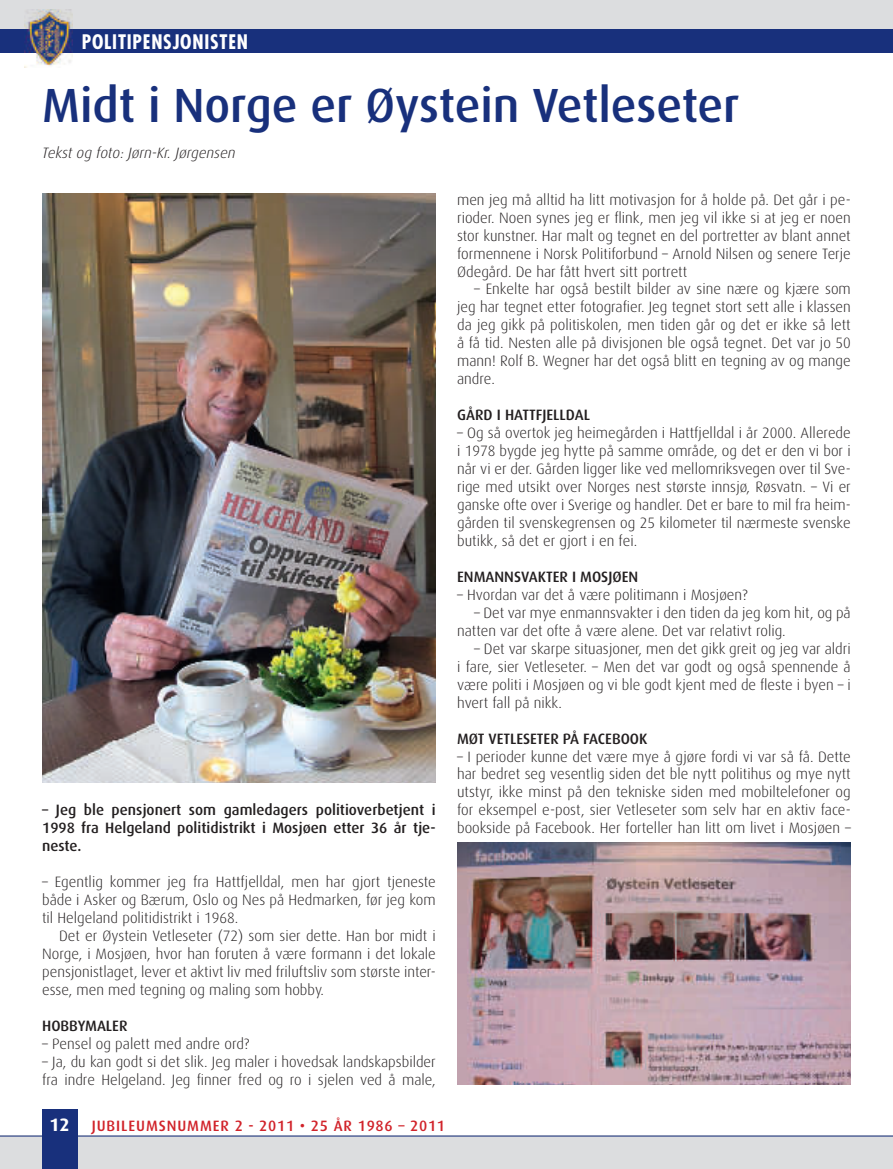
<style>
.page{position:relative;width:893px;height:1169px;background:#fff}
.page>*{position:absolute;margin:0;border:0;box-sizing:border-box;transform-origin:0 0}
.t1{font:500 48px "Dax OT";color:#18307c}
.t2{font:700 condensed 19.5px "Futura";letter-spacing:.04em;color:#fff}
.t3{font:300 15px/18px "Dax OT";color:#231f20;text-align:justify}
.t4{font:500 15px/18px "Dax OT";color:#231f20;text-align:justify}
.t5{font:500 15px "Dax OT";letter-spacing:.06em;color:#d1232a}
.t6{font:italic 300 15px "Dax OT";color:#231f20}
.s1{font-weight:700;font-size:18px;color:#fff}
</style>
<div class="page">
<div style="left:0;top:1135px;width:892px;height:34px;background:#dcdddf"></div>
<div style="left:0;top:0;width:892px;height:39px;background:#dcdddf"></div>
<div style="left:0;top:29px;width:892px;height:24px;background:#18307c"></div>
<img style="left:25px;top:10px;width:48px;height:58px">
<div style="left:42px;top:1109px;width:36px;height:60px;background:#18307c"></div>
<hr style="left:0;top:1135px;width:892px;height:1px;background:#18307c">
<img style="left:42px;top:193px;width:393px;height:589px">
<img style="left:457px;top:842px;width:393px;height:242px">
<h2 class="t2" style="left:82px;top:29px;width:168px">POLITIPENSJONISTEN</h2>
<h1 class="t1" style="left:42px;top:59px;width:698px">Midt i Norge er Øystein Vetleseter</h1>
<p class="t6" style="left:42px;top:138px;width:194px">Tekst og foto: Jørn-Kr. Jørgensen</p>
<p class="t4" style="left:42px;top:798px;width:395px">– Jeg ble pensjonert som gamledagers politioverbetjent i 1998 fra Helgeland politidistrikt i Mosjøen etter 36 år tje&shy;neste.</p>
<p class="t3" style="left:42px;top:870px;width:395px">– Egentlig kommer jeg fra Hattfjelldal, men har gjort tjeneste både i Asker og Bærum, Oslo og Nes på Hedmarken, før jeg kom til Helgeland politidistrikt i 1968.</p>
<p class="t3" style="left:42px;top:924px;width:395px;text-indent:17px">Det er Øystein Vetleseter (72) som sier dette. Han bor midt i Norge, i Mosjøen, hvor han foruten å være formann i det lokale pensjonistlaget, lever et aktivt liv med friluftsliv som største inter&shy;esse, men med tegning og maling som hobby.</p>
<p class="t4" style="left:42px;top:1013px;width:87px">HOBBYMALER</p>
<p class="t3" style="left:42px;top:1031px;width:209px">– Pensel og palett med andre ord?</p>
<p class="t3" style="left:42px;top:1049px;width:395px">– Ja, du kan godt si det slik. Jeg maler i hovedsak landskapsbilder fra indre Helgeland. Jeg finner fred og ro i sjelen ved å male,</p>
<p class="t5" style="left:49px;top:1111px;width:397px"><span class="s1">12</span> JUBILEUMSNUMMER 2 - 2011 • 25 ÅR 1986 – 2011</p>
<p class="t3" style="left:457px;top:188px;width:395px">men jeg må alltid ha litt motivasjon for å holde på. Det går i pe&shy;rioder. Noen synes jeg er flink, men jeg vil ikke si at jeg er noen stor kunstner. Har malt og tegnet en del portretter av blant annet formennene i Norsk Politiforbund – Arnold Nilsen og senere Terje Ødegård. De har fått hvert sitt portrett</p>
<p class="t3" style="left:457px;top:277px;width:395px;text-indent:17px">– Enkelte har også bestilt bilder av sine nære og kjære som jeg har tegnet etter fotografier. Jeg tegnet stort sett alle i klassen da jeg gikk på politiskolen, men tiden går og det er ikke så lett å få tid. Nesten alle på divisjonen ble også tegnet. Det var jo 50 mann! Rolf B. Wegner har det også blitt en tegning av og mange andre.</p>
<p class="t4" style="left:457px;top:403px;width:134px">GÅRD I HATTFJELLDAL</p>
<p class="t3" style="left:457px;top:421px;width:395px">– Og så overtok jeg heimegården i Hattfjelldal i år 2000. Allerede i 1978 bygde jeg hytte på samme område, og det er den vi bor i når vi er der. Gården ligger like ved mellomriksvegen over til Sve&shy;rige med utsikt over Norges nest største innsjø, Røsvatn. – Vi er ganske ofte over i Sverige og handler. Det er bare to mil fra heim&shy;gården til svenskegrensen og 25 kilometer til nærmeste svenske butikk, så det er gjort i en fei.</p>
<p class="t4" style="left:457px;top:565px;width:182px">ENMANNSVAKTER I MOSJØEN</p>
<p class="t3" style="left:457px;top:583px;width:292px">– Hvordan var det å være politimann i Mosjøen?</p>
<p class="t3" style="left:457px;top:601px;width:395px;text-indent:17px">– Det var mye enmannsvakter i den tiden da jeg kom hit, og på natten var det ofte å være alene. Det var relativt rolig.</p>
<p class="t3" style="left:457px;top:637px;width:395px;text-indent:17px">– Det var skarpe situasjoner, men det gikk greit og jeg var aldri i fare, sier Vetleseter. – Men det var godt og også spennende å være politi i Mosjøen og vi ble godt kjent med de fleste i byen – i hvert fall på nikk.</p>
<p class="t4" style="left:457px;top:726px;width:192px">MØT VETLESETER PÅ FACEBOOK</p>
<p class="t3" style="left:457px;top:744px;width:395px">– I perioder kunne det være mye å gjøre fordi vi var så få. Dette har bedret seg vesentlig siden det ble nytt politihus og mye nytt utstyr, ikke minst på den tekniske siden med mobiltelefoner og for eksempel e-post, sier Vetleseter som selv har en aktiv face&shy;bookside på Facebook. Her forteller han litt om livet i Mosjøen –</p>
</div>
